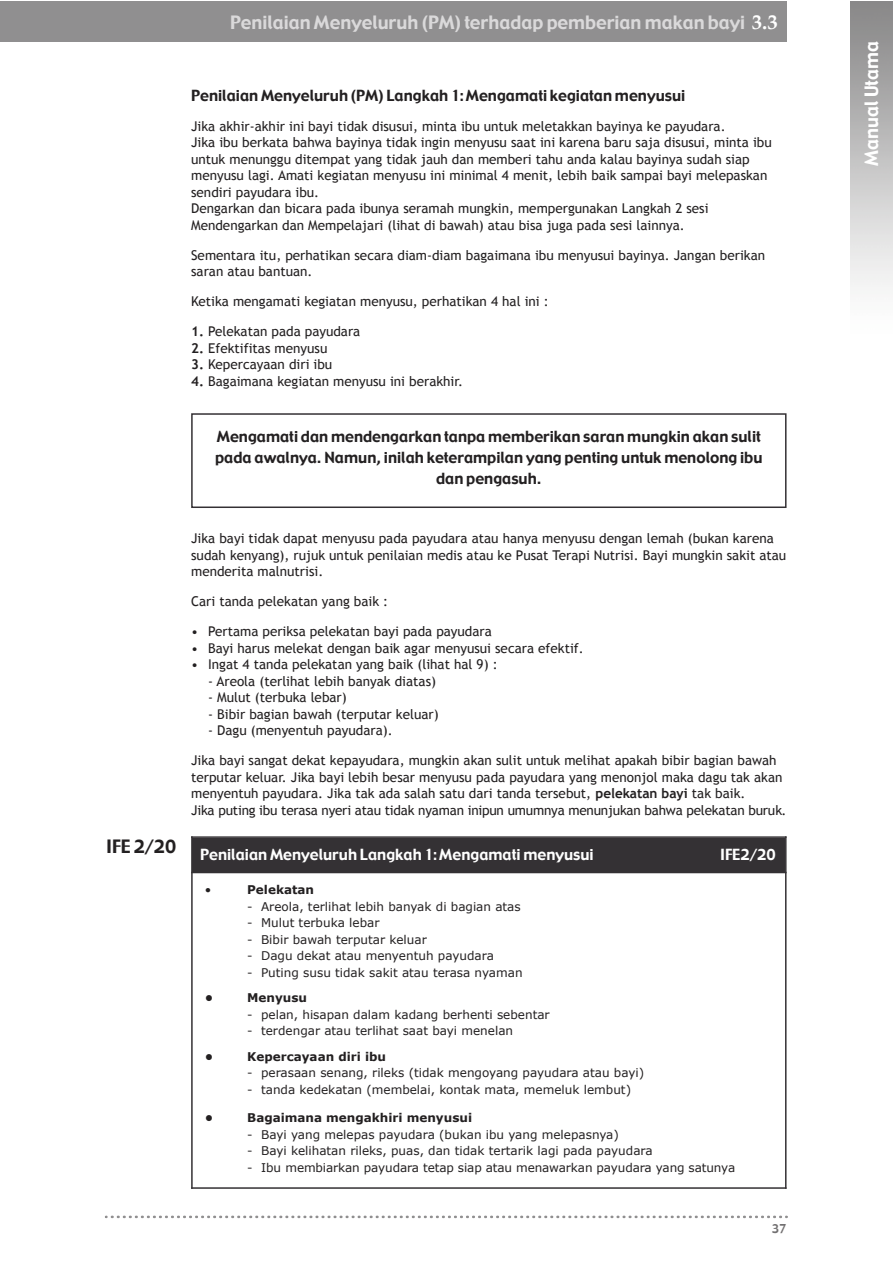
<style>
.page{position:relative;width:893px;height:1263px;background:#fff}
.page>*{position:absolute;margin:0;border:0;box-sizing:border-box;transform-origin:0 0}
.t1{font:18px "Gadget";color:#dad9da}
.t2{font:18px "Gadget";color:#fff}
.t3{font:18px "Gadget";color:#232021}
.t4{font:15px/21px "Gadget";color:#232021;text-align:center}
.t5{font:15px "Gadget";color:#fff}
.t6{font:13.5px/16.5px "Trebuchet MS";color:#232021}
.t7{font:12px "Verdana";color:#232021}
.t8{font:700 12px "Verdana";color:#232021}
.t9{font:12px "Gadget";color:#727071}
.s1{font-family:"Palatino";font-weight:700;font-size:21px;color:#fff}
.s2{font-weight:700}
</style>
<div class="page">
<svg style="left:105px;top:1215px;width:683px;height:3px"></svg>
<div style="left:0;top:1px;width:786px;height:40px;background:#908f90"></div>
<div style="left:191px;top:413px;width:595px;height:95px;border:2px solid #343134"></div>
<div style="left:193px;top:838px;width:592px;height:34px;background:#343134"></div>
<hr style="left:191px;top:836px;width:2px;height:353px;background:#343134">
<hr style="left:785px;top:836px;width:1px;height:353px;background:#343134">
<hr style="left:191px;top:836px;width:595px;height:2px;background:#343134">
<hr style="left:191px;top:872px;width:595px;height:1px;background:#343134">
<hr style="left:191px;top:1187px;width:595px;height:2px;background:#343134">
<h1 class="t1" style="left:230px;top:11px;width:549px">Penilaian Menyeluruh (PM) terhadap pemberian makan bayi <span class="s1">3.3</span></h1>
<p class="t4" style="left:191px;top:85px;width:496px">Penilaian Menyeluruh (PM) Langkah 1: Mengamati kegiatan menyusui</p>
<p class="t6" style="left:191px;top:118px;width:582px">Jika akhir-akhir ini bayi tidak disusui, minta ibu untuk meletakkan bayinya ke payudara.<br>Jika ibu berkata bahwa bayinya tidak ingin menyusu saat ini karena baru saja disusui, minta ibu untuk menunggu ditempat yang tidak jauh dan memberi tahu anda kalau bayinya sudah siap menyusu lagi. Amati kegiatan menyusu ini minimal 4 menit, lebih baik sampai bayi melepaskan sendiri payudara ibu.<br>Dengarkan dan bicara pada ibunya seramah mungkin, mempergunakan Langkah 2 sesi Mendengarkan dan Mempelajari (lihat di bawah) atau bisa juga pada sesi lainnya.</p>
<p class="t6" style="left:191px;top:247px;width:575px">Sementara itu, perhatikan secara diam-diam bagaimana ibu menyusui bayinya. Jangan berikan saran atau bantuan.</p>
<p class="t6" style="left:191px;top:293px;width:359px">Ketika mengamati kegiatan menyusu, perhatikan 4 hal ini :</p>
<p class="t6" style="left:191px;top:323px;width:171px"><span class="s2">1.</span> Pelekatan pada payudara</p>
<p class="t6" style="left:191px;top:340px;width:138px"><span class="s2">2.</span> Efektifitas menyusu</p>
<p class="t6" style="left:191px;top:356px;width:143px"><span class="s2">3.</span> Kepercayaan diri ibu</p>
<p class="t6" style="left:191px;top:373px;width:273px"><span class="s2">4.</span> Bagaimana kegiatan menyusu ini berakhir.</p>
<p class="t4" style="left:215px;top:426px;width:549px">Mengamati dan mendengarkan tanpa memberikan saran mungkin akan sulit pada awalnya. Namun, inilah keterampilan yang penting untuk menolong ibu dan pengasuh.</p>
<h1 class="t3" style="left:106px;top:835px;width:72px">IFE 2/20</h1>
<p class="t6" style="left:191px;top:530px;width:597px">Jika bayi tidak dapat menyusu pada payudara atau hanya menyusu dengan lemah (bukan karena sudah kenyang), rujuk untuk penilaian medis atau ke Pusat Terapi Nutrisi. Bayi mungkin sakit atau menderita malnutrisi.</p>
<p class="t6" style="left:191px;top:593px;width:199px">Cari tanda pelekatan yang baik :</p>
<p class="t6" style="left:191px;top:623px;width:302px">• Pertama periksa pelekatan bayi pada payudara</p>
<p class="t6" style="left:191px;top:640px;width:394px">• Bayi harus melekat dengan baik agar menyusui secara efektif.</p>
<p class="t6" style="left:191px;top:656px;width:308px">• Ingat 4 tanda pelekatan yang baik (lihat hal 9) :</p>
<p class="t6" style="left:208px;top:673px;width:229px">- Areola (terlihat lebih banyak diatas)</p>
<p class="t6" style="left:208px;top:689px;width:140px">- Mulut (terbuka lebar)</p>
<p class="t6" style="left:208px;top:706px;width:232px">- Bibir bagian bawah (terputar keluar)</p>
<p class="t6" style="left:208px;top:722px;width:186px">- Dagu (menyentuh payudara).</p>
<p class="t6" style="left:191px;top:752px;width:597px">Jika bayi sangat dekat kepayudara, mungkin akan sulit untuk melihat apakah bibir bagian bawah terputar keluar. Jika bayi lebih besar menyusu pada payudara yang menonjol maka dagu tak akan menyentuh payudara. Jika tak ada salah satu dari tanda tersebut, <span class="s2">pelekatan bayi</span> tak baik.<br>Jika puting ibu terasa nyeri atau tidak nyaman inipun umumnya menunjukan bahwa pelekatan buruk.</p>
<p class="t5" style="left:200px;top:845px;width:395px">Penilaian Menyeluruh Langkah 1: Mengamati menyusui</p>
<p class="t5" style="left:720px;top:845px;width:57px">IFE2/20</p>
<p class="t7" style="left:205px;top:882px;width:8px">•</p>
<p class="t8" style="left:247px;top:882px;width:68px">Pelekatan</p>
<p class="t7" style="left:247px;top:899px;width:275px">- Areola, terlihat lebih banyak di bagian atas</p>
<p class="t7" style="left:247px;top:915px;width:134px">- Mulut terbuka lebar</p>
<p class="t7" style="left:247px;top:932px;width:181px">- Bibir bawah terputar keluar</p>
<p class="t7" style="left:247px;top:948px;width:248px">- Dagu dekat atau menyentuh payudara</p>
<p class="t7" style="left:247px;top:965px;width:277px">- Puting susu tidak sakit atau terasa nyaman</p>
<p class="t8" style="left:205px;top:990px;width:10px">•</p>
<p class="t8" style="left:247px;top:990px;width:61px">Menyusu</p>
<p class="t7" style="left:247px;top:1007px;width:304px">- pelan, hisapan dalam kadang berhenti sebentar</p>
<p class="t7" style="left:247px;top:1023px;width:267px">- terdengar atau terlihat saat bayi menelan</p>
<p class="t8" style="left:205px;top:1049px;width:10px">•</p>
<p class="t8" style="left:247px;top:1049px;width:140px">Kepercayaan diri ibu</p>
<p class="t7" style="left:247px;top:1065px;width:398px">- perasaan senang, rileks (tidak mengoyang payudara atau bayi)</p>
<p class="t7" style="left:247px;top:1082px;width:385px">- tanda kedekatan (membelai, kontak mata, memeluk lembut)</p>
<p class="t8" style="left:205px;top:1110px;width:10px">•</p>
<p class="t8" style="left:247px;top:1110px;width:226px">Bagaimana mengakhiri menyusui</p>
<p class="t7" style="left:247px;top:1127px;width:373px">- Bayi yang melepas payudara (bukan ibu yang melepasnya)</p>
<p class="t7" style="left:247px;top:1143px;width:407px">- Bayi kelihatan rileks, puas, dan tidak tertarik lagi pada payudara</p>
<p class="t7" style="left:247px;top:1160px;width:489px">- Ibu membiarkan payudara tetap siap atau menawarkan payudara yang satunya</p>
<p class="t9" style="left:772px;top:1221px;width:16px">37</p>
<h1 class="t2" style="left:860px;top:166px;width:126px;rotate:-90deg">Manual Utama</h1>
</div>
